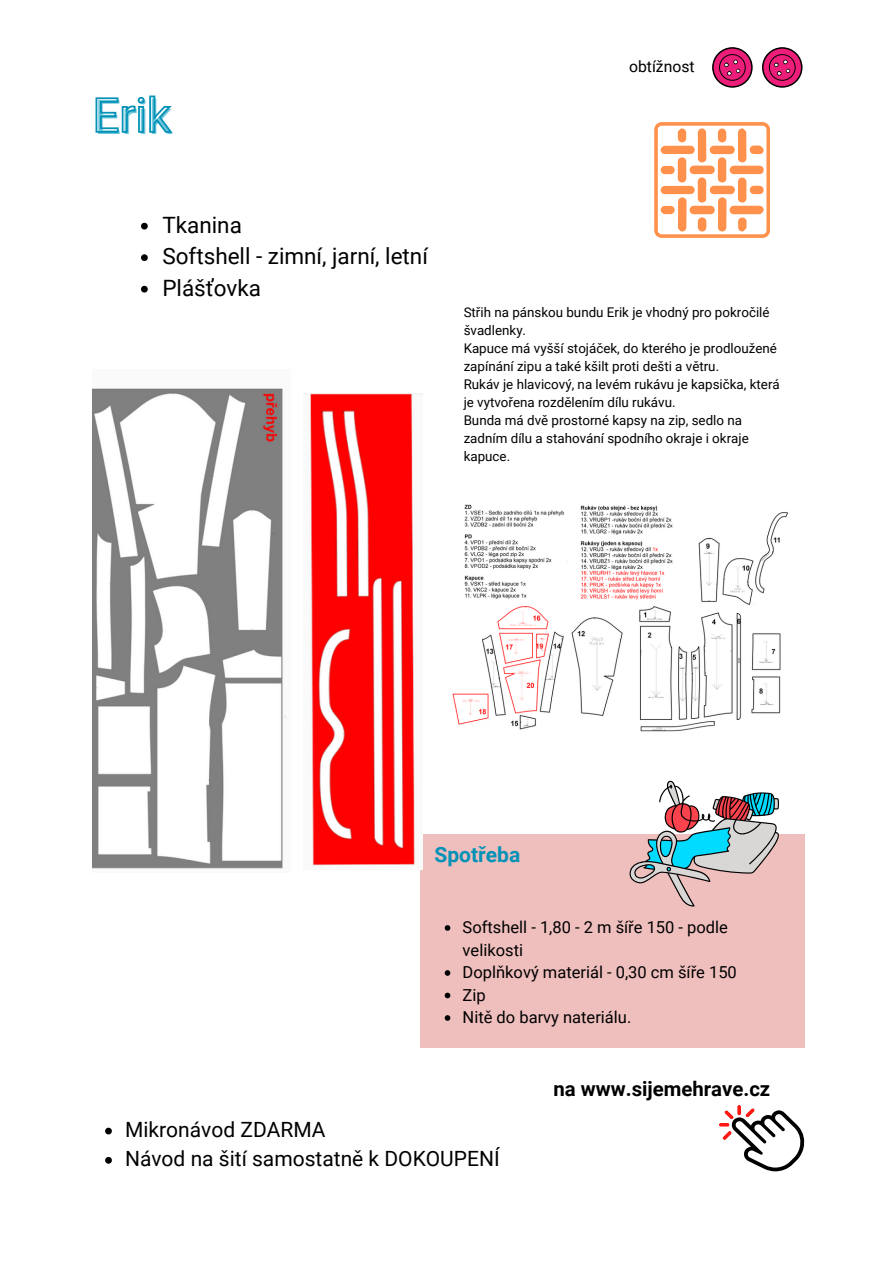
<style>
.page{position:relative;width:894px;height:1264px;background:#fff}
.page>*{position:absolute;margin:0;border:0;box-sizing:border-box;transform-origin:0 0}
.t1{font:47.25px "Roboto";color:#6fc5db}
.t2{font:22.5px "Roboto";color:#000}
.t3{font:21px "Roboto";color:#000}
.t4{font:700 21px "Roboto";color:#0292b7}
.t5{font:700 20.4px "Roboto";color:#000}
.t6{font:16.5px/22.5px "Roboto";color:#000}
.t7{font:15.75px "Roboto";color:#000}
.t8{font:13.35px/18px "Roboto";color:#000}
</style>
<div class="page">
<svg style="left:719px;top:1105px;width:85px;height:66px"></svg>
<div style="left:420px;top:834px;width:384px;height:213px;background:#efbfbe"></div>
<svg style="left:629px;top:780px;width:150px;height:126px"></svg>
<svg style="left:654px;top:122px;width:116px;height:116px"></svg>
<img style="left:452px;top:504px;width:336px;height:228px">
<img style="left:92px;top:388px;width:195px;height:481px">
<svg style="left:141px;top:223px;width:7px;height:6px"></svg>
<svg style="left:141px;top:254px;width:7px;height:7px"></svg>
<svg style="left:141px;top:286px;width:7px;height:6px"></svg>
<svg style="left:95px;top:95px;width:78px;height:38px"></svg>
<svg style="left:105px;top:1127px;width:7px;height:7px"></svg>
<svg style="left:105px;top:1157px;width:7px;height:6px"></svg>
<svg style="left:444px;top:925px;width:6px;height:5px"></svg>
<svg style="left:444px;top:970px;width:6px;height:5px"></svg>
<svg style="left:444px;top:992px;width:6px;height:6px"></svg>
<svg style="left:444px;top:1015px;width:6px;height:5px"></svg>
<img style="left:303px;top:393px;width:119px;height:476px">
<svg style="left:712px;top:47px;width:40px;height:41px"></svg>
<svg style="left:762px;top:47px;width:40px;height:41px"></svg>
<p class="t1" style="left:95px;top:90px;width:80px">Erik</p>
<p class="t2" style="left:162px;top:212px;width:81px">Tkanina</p>
<p class="t2" style="left:162px;top:243px;width:267px">Softshell - zimní, jarní, letní</p>
<p class="t2" style="left:162px;top:275px;width:100px">Plášťovka</p>
<p class="t7" style="left:629px;top:57px;width:67px">obtížnost</p>
<p class="t8" style="left:463px;top:303px;width:307px">Střih na pánskou bundu Erik je vhodný pro pokročilé švadlenky.</p>
<p class="t8" style="left:463px;top:339px;width:315px">Kapuce má vyšší stojáček, do kterého je prodloužené zapínání zipu a také kšilt proti dešti a větru.</p>
<p class="t8" style="left:463px;top:375px;width:317px">Rukáv je hlavicový, na levém rukávu je kapsička, která je vytvořena rozdělením dílu rukávu.</p>
<p class="t8" style="left:463px;top:412px;width:286px">Bunda má dvě prostorné kapsy na zip, sedlo na zadním dílu a stahování spodního okraje i okraje kapuce.</p>
<p class="t4" style="left:434px;top:842px;width:87px">Spotřeba</p>
<p class="t6" style="left:462px;top:916px;width:267px">Softshell - 1,80 - 2 m šíře 150 - podle velikosti</p>
<p class="t6" style="left:462px;top:961px;width:275px">Doplňkový materiál - 0,30 cm šíře 150</p>
<p class="t6" style="left:462px;top:983px;width:25px">Zip</p>
<p class="t6" style="left:462px;top:1006px;width:170px">Nitě do barvy nateriálu.</p>
<p class="t3" style="left:125px;top:1117px;width:202px">Mikronávod ZDARMA</p>
<p class="t3" style="left:125px;top:1146px;width:376px">Návod na šití samostatně k DOKOUPENÍ</p>
<p class="t5" style="left:553px;top:1077px;width:218px">na www.sijemehrave.cz</p>
</div>
